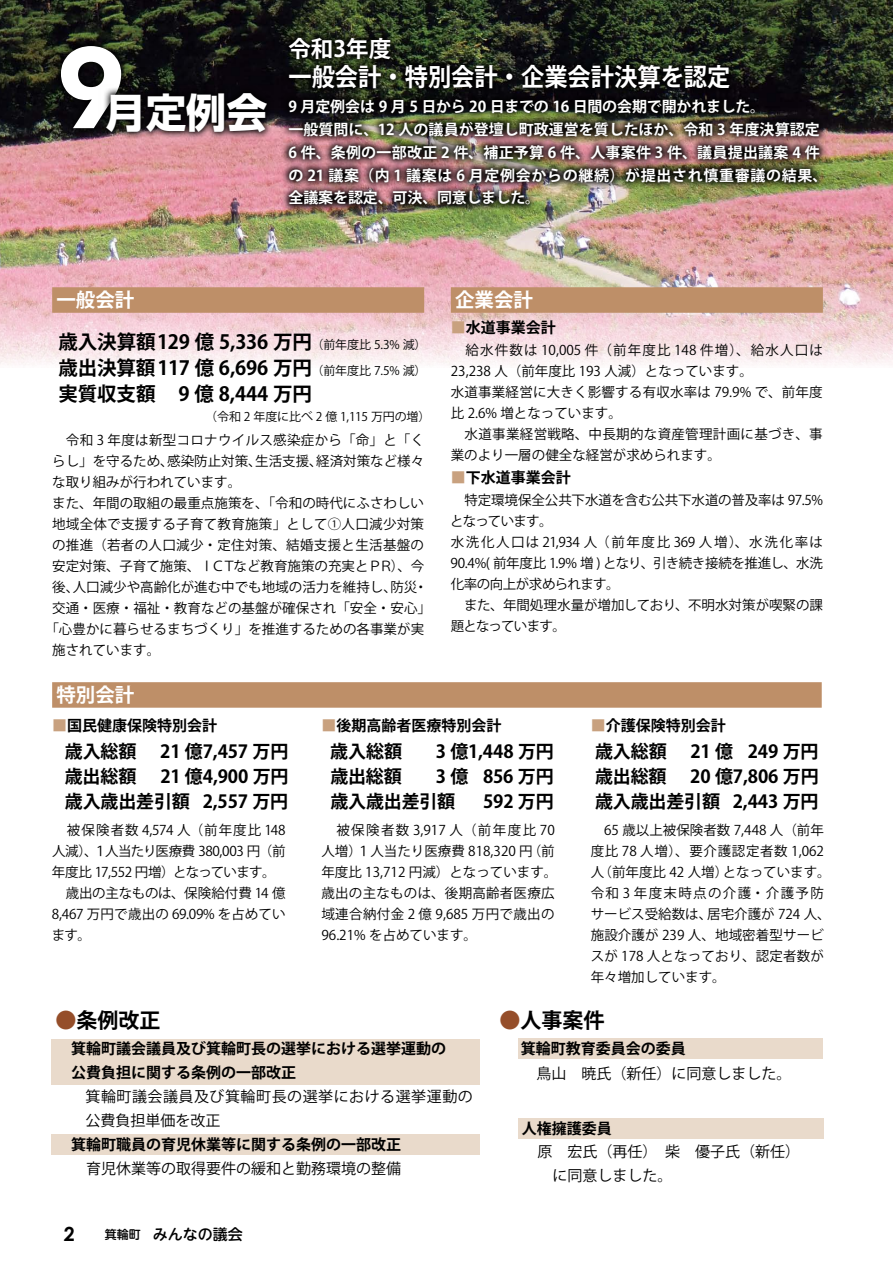
<style>
.page{position:relative;width:893px;height:1263px;background:#fff}
.page>*{position:absolute;margin:0;border:0;box-sizing:border-box;transform-origin:0 0}
.t1{font:900 114px "Avenir";color:#fff}
.t2{font:700 40.5px "UD Shin Go NT Pro";color:#fff}
.t3{font:700 24.75px "Koz Go Pro";color:#fff;scale:.94 1}
.t4{font:700 22.5px "Koz Go Pro";color:#fff}
.t5{font:700 21px "Koz Go Pro";color:#000}
.t6{font:700 19.5px/26.1px "Koz Go Pro";letter-spacing:-.005em;color:#000;text-align:justify}
.t7{font:700 19.5px "Koz Go Pro";color:#fff}
.t8{font:700 18px/25px "Koz Go Pro";letter-spacing:-.01em;color:#000;text-align:right}
.t9{font:700 15px/23px "Koz Go Pro";letter-spacing:.005em;color:#fff}
.t10{font:700 15px/24px "Koz Go Pro";color:#000}
.t11{font:15px/23.4px "Koz Go Pro";color:#000}
.t12{font:15px/24px "Koz Go Pro";letter-spacing:.035em;color:#000}
.t13{font:500 15px "UD Shin M Go Pro";color:#000}
.t14{font:13.5px/21px "Koz Go Pro";color:#000}
.t15{font:13.5px/21px "Koz Go Pro";letter-spacing:-.025em;color:#000}
.t16{font:13.5px "Koz Go Pro";letter-spacing:.025em;color:#000}
.t17{font:13.5px "Koz Go Pro";letter-spacing:.02em;color:#000}
.t18{font:12px "Koz Go Pro";letter-spacing:-.015em;color:#000}
.s1{font-weight:400;font-size:12px}
.s2{color:#c8a17f}
.s3{color:#954e2a}
.s4{font-family:"Century Gothic";font-weight:700;font-size:19.5px}
.s5{font-size:12px}
</style>
<div class="page">
<img style="left:0;top:0;width:892px;height:366px">
<div style="left:51px;top:1039px;width:429px;height:46px;background:#e9dacb"></div>
<div style="left:51px;top:1134px;width:429px;height:20px;background:#e9dacb"></div>
<svg style="left:53px;top:38px;width:77px;height:98px;fill:#070608"></svg>
<svg style="left:99px;top:85px;width:175px;height:55px;fill:#050406"></svg>
<img style="left:281px;top:30px;width:546px;height:183px">
<div style="left:52px;top:287px;width:372px;height:26px;background:#be8f68"></div>
<div style="left:451px;top:287px;width:372px;height:26px;background:#be8f68"></div>
<div style="left:52px;top:682px;width:770px;height:26px;background:#be8f68"></div>
<div style="left:518px;top:1038px;width:304px;height:20px;background:#e9dacb"></div>
<div style="left:518px;top:1118px;width:306px;height:21px;background:#e9dacb"></div>
<h1 class="t1" style="left:57px;top:-9px;width:69px">9</h1>
<h2 class="t2" style="left:105px;top:79px;width:164px">月定例会</h2>
<h3 class="t4" style="left:288px;top:34px;width:104px">令和3年度</h3>
<h3 class="t3" style="left:288px;top:61px;width:472px">一般会計・特別会計・企業会計決算を認定</h3>
<p class="t9" style="left:288px;top:96px;width:540px">9 月定例会は 9 月 5 日から 20 日までの 16 日間の会期で開かれました。<br>一般質問に、12 人の議員が登壇し町政運営を質したほか、令和 3 年度決算認定6 件、条例の一部改正 2 件、補正予算 6 件、人事案件 3 件、議員提出議案 4 件の 21 議案（内 1 議案は 6 月定例会からの継続）が提出され慎重審議の結果、全議案を認定、可決、同意しました。</p>
<h3 class="t7" style="left:56px;top:287px;width:80px">一般会計</h3>
<h3 class="t6" style="left:58px;top:330px;width:370px">歳入決算額129 億 5,336 万円<span class="s1">（前年度比 5.3% 減）</span>歳出決算額117 億 6,696 万円<span class="s1">（前年度比 7.5% 減）</span>実質収支額 9 億 8,444 万円</h3>
<p class="t18" style="left:205px;top:409px;width:227px">（令和 2 年度に比べ 2 億 1,115 万円の増）</p>
<p class="t16" style="left:52px;top:431px;width:374px">　令和 3 年度は新型コロナウイルス感染症から「命」と「く</p>
<p class="t14" style="left:52px;top:451px;width:374px">らし」を守るため、感染防止対策、生活支援、経済対策など様々</p>
<p class="t14" style="left:52px;top:472px;width:191px">な取り組みが行われています。</p>
<p class="t14" style="left:52px;top:493px;width:373px">また、年間の取組の最重点施策を、「令和の時代にふさわしい</p>
<p class="t17" style="left:52px;top:515px;width:373px">地域全体で支援する子育て教育施策」として①人口減少対策</p>
<p class="t16" style="left:52px;top:536px;width:373px">の推進（若者の人口減少・定住対策、結婚支援と生活基盤の</p>
<p class="t14" style="left:52px;top:556px;width:374px">安定対策、子育て施策、ＩＣＴなど教育施策の充実とＰＲ）、今</p>
<p class="t14" style="left:52px;top:577px;width:377px">後、人口減少や高齢化が進む中でも地域の活力を維持し、防災・</p>
<p class="t14" style="left:52px;top:598px;width:380px">交通・医療・福祉・教育などの基盤が確保され「安全・安心」</p>
<p class="t14" style="left:45px;top:619px;width:380px">「心豊かに暮らせるまちづくり」を推進するための各事業が実</p>
<p class="t14" style="left:52px;top:640px;width:110px">施されています。</p>
<h3 class="t7" style="left:56px;top:682px;width:80px">特別会計</h3>
<h3 class="t7" style="left:455px;top:287px;width:79px">企業会計</h3>
<p class="t10" style="left:451px;top:316px;width:106px"><span class="s2">■</span>水道事業会計</p>
<p class="t14" style="left:451px;top:340px;width:374px">　給水件数は 10,005 件（前年度比 148 件増）、給水人口は<br>23,238 人（前年度比 193 人減）となっています。<br>水道事業経営に大きく影響する有収水率は 79.9% で、前年度比 2.6% 増となっています。<br>　水道事業経営戦略、中長期的な資産管理計画に基づき、事業のより一層の健全な経営が求められます。</p>
<p class="t10" style="left:451px;top:466px;width:121px"><span class="s2">■</span>下水道事業会計</p>
<p class="t14" style="left:450px;top:490px;width:374px">　特定環境保全公共下水道を含む公共下水道の普及率は 97.5%となっています。<br>水洗化人口は 21,934 人（前年度比 369 人増）、水洗化率は<br>90.4%( 前年度比 1.9% 増 ) となり、引き続き接続を推進し、水洗化率の向上が求められます。<br>　また、年間処理水量が増加しており、不明水対策が喫緊の課題となっています。</p>
<p class="t10" style="left:52px;top:714px;width:167px"><span class="s2">■</span>国民健康保険特別会計</p>
<h3 class="t8" style="left:65px;top:740px;width:73px">歳入総額</h3>
<h3 class="t8" style="left:160px;top:740px;width:130px">21 億7,457 万円</h3>
<h3 class="t8" style="left:65px;top:765px;width:73px">歳出総額</h3>
<h3 class="t8" style="left:65px;top:765px;width:225px">21 億4,900 万円<br>歳入歳出差引額 2,557 万円</h3>
<p class="t15" style="left:52px;top:820px;width:235px">　被保険者数 4,574 人（前年度比 148人減）、１人当たり医療費 380,003 円（前年度比 17,552 円増）となっています。　歳出の主なものは、保険給付費 14 億<br>8,467 万円で歳出の 69.09% を占めています。</p>
<h3 class="t5" style="left:55px;top:1006px;width:107px"><span class="s3">●</span>条例改正</h3>
<p class="t10" style="left:321px;top:714px;width:181px"><span class="s2">■</span>後期高齢者医療特別会計</p>
<h3 class="t8" style="left:330px;top:740px;width:73px">歳入総額</h3>
<h3 class="t8" style="left:436px;top:740px;width:120px">3 億1,448 万円</h3>
<h3 class="t8" style="left:330px;top:765px;width:73px">歳出総額</h3>
<h3 class="t8" style="left:330px;top:765px;width:225px;text-align:left;text-indent:105px">3 億 856 万円歳入歳出差引額</h3>
<h3 class="t8" style="left:483px;top:790px;width:72px">592 万円</h3>
<p class="t14" style="left:321px;top:820px;width:237px">　被保険者数 3,917 人（前年度比 70人増）１人当たり医療費 818,320 円（前年度比 13,712 円減）となっています。歳出の主なものは、後期高齢者医療広域連合納付金 2 億 9,685 万円で歳出の<br>96.21% を占めています。</p>
<p class="t10" style="left:591px;top:714px;width:136px"><span class="s2">■</span>介護保険特別会計</p>
<h3 class="t8" style="left:595px;top:740px;width:73px">歳入総額</h3>
<h3 class="t8" style="left:691px;top:740px;width:129px">21 億 249 万円</h3>
<h3 class="t8" style="left:595px;top:765px;width:73px">歳出総額</h3>
<h3 class="t8" style="left:595px;top:765px;width:225px">20 億7,806 万円<br>歳入歳出差引額 2,443 万円</h3>
<p class="t14" style="left:591px;top:820px;width:242px">　65 歳以上被保険者数 7,448 人（前年度比 78 人増）、要介護認定者数 1,062人（前年度比 42 人増）となっています。令和 3 年度末時点の介護・介護予防サービス受給数は、居宅介護が 724 人、施設介護が 239 人、地域密着型サービスが 178 人となっており、認定者数が年々増加しています。</p>
<h3 class="t5" style="left:500px;top:1006px;width:106px"><span class="s3">●</span>人事案件</h3>
<p class="t10" style="left:71px;top:1038px;width:376px">箕輪町議会議員及び箕輪町長の選挙における選挙運動の公費負担に関する条例の一部改正</p>
<p class="t12" style="left:85px;top:1085px;width:389px">箕輪町議会議員及び箕輪町長の選挙における選挙運動の公費負担単価を改正</p>
<p class="t10" style="left:71px;top:1134px;width:331px">箕輪町職員の育児休業等に関する条例の一部改正</p>
<p class="t11" style="left:71px;top:1157px;width:331px">　育児休業等の取得要件の緩和と勤務環境の整備</p>
<p class="t13" style="left:64px;top:1222px;width:180px"><span class="s4">2</span>　　<span class="s5">箕輪町　</span>みんなの議会</p>
<p class="t10" style="left:521px;top:1037px;width:166px">箕輪町教育委員会の委員</p>
<p class="t11" style="left:537px;top:1062px;width:256px">鳥山　暁氏（新任）に同意しました。</p>
<p class="t10" style="left:522px;top:1117px;width:91px">人権擁護委員</p>
<p class="t11" style="left:537px;top:1140px;width:264px">原　宏氏（再任）　柴　優子氏（新任）　に同意しました。</p>
</div>
